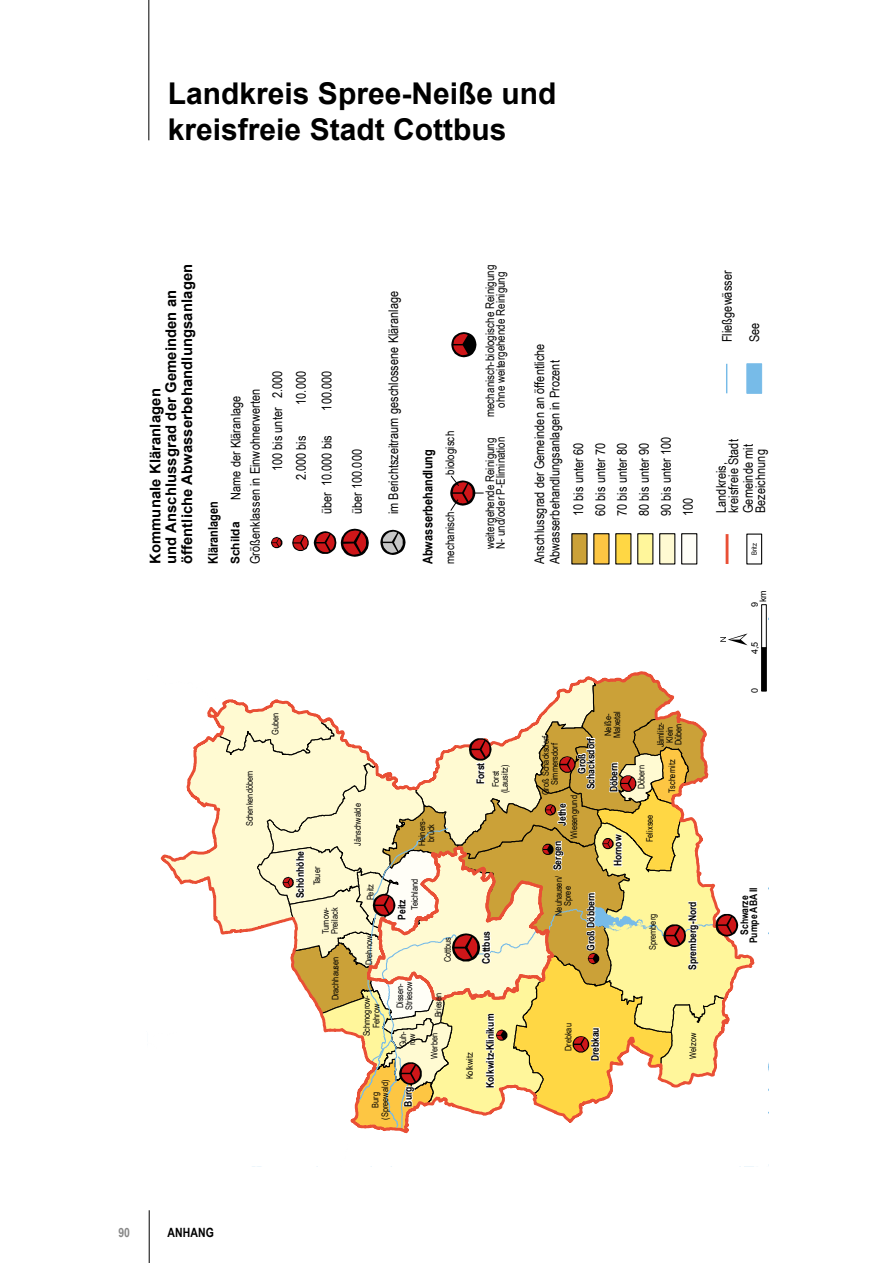
<style>
.page{position:relative;width:893px;height:1263px;background:#fff}
.page>*{position:absolute;margin:0;border:0;box-sizing:border-box;transform-origin:0 0}
.t1{font:700 30px/36px "Arial";color:#000}
.t2{font:700 14.7px/15.9px "Arial";letter-spacing:.005em;color:#000}
.t3{font:13.35px/21.9px "Arial Narrow";letter-spacing:.005em;color:#000}
.t4{font:700 13.35px "Arial Narrow";letter-spacing:.005em;color:#000}
.t5{font:700 12.75px "Arial Narrow";letter-spacing:.01em;color:#000}
.t6{font:700 12.75px "Arial Narrow";color:#878787}
.t7{font:11.85px/10.8px "Arial Narrow";color:#000;text-align:center}
.t8{font:700 11.85px "Arial";letter-spacing:-.005em;color:#000}
.t9{font:700 10.5px/9px "Arial Narrow";letter-spacing:-.005em;color:#000;text-align:center}
.t10{font:9px/9px "Arial Narrow";letter-spacing:-.01em;color:#000;text-align:center}
.t11{font:9px/8.7px "Arial";color:#000}
.t12{font:7.2px "Arial Narrow";letter-spacing:.01em;color:#000}
</style>
<div class="page">
<hr style="left:148px;top:0;width:1px;height:140px;background:#000">
<hr style="left:149px;top:1210px;width:1px;height:53px;background:#000">
<svg style="left:160px;top:604px;width:607px;height:563px"></svg>
<svg style="left:571px;top:533px;width:17px;height:31px"></svg>
<div style="left:593px;top:533px;width:16px;height:31px;background:#fdc643"></div>
<div style="left:615px;top:533px;width:16px;height:31px;background:#ffd744"></div>
<div style="left:637px;top:533px;width:16px;height:31px;background:#fff69b"></div>
<div style="left:659px;top:533px;width:16px;height:31px;background:#fffad2;border:1px solid #000"></div>
<div style="left:681px;top:533px;width:16px;height:31px;background:#fffef7;border:1px solid #000"></div>
<svg style="left:451px;top:332px;width:25px;height:25px"></svg>
<svg style="left:450px;top:475px;width:33px;height:36px"></svg>
<svg style="left:726px;top:364px;width:1px;height:29px"></svg>
<div style="left:746px;top:363px;width:16px;height:31px;background:#77bbe8;border:1px solid #77bbe8"></div>
<hr style="left:726px;top:534px;width:2px;height:30px;background:#e94f35">
<div style="left:746px;top:533px;width:16px;height:31px;border:1px solid #000"></div>
<svg style="left:271px;top:537px;width:11px;height:11px"></svg>
<svg style="left:292px;top:529px;width:77px;height:28px"></svg>
<svg style="left:380px;top:530px;width:26px;height:25px"></svg>
<h1 class="t1" style="left:168px;top:77px;width:390px">Landkreis Spree-Neiße und kreisfreie Stadt Cottbus</h1>
<p class="t2" style="left:148px;top:564px;width:301px;rotate:-90deg">Kommunale Kläranlagen<br>und Anschlussgrad der Gemeinden an öffentliche Abwasserbehandlungsanlagen</p>
<p class="t4" style="left:203px;top:564px;width:65px;rotate:-90deg">Kläranlagen</p>
<p class="t3" style="left:243px;top:471px;width:103px;text-indent:-92px;rotate:-90deg">Größenklassen in Einwohnerwerten<br>100 bis unter 2.000</p>
<p class="t3" style="left:224px;top:500px;width:106px;rotate:-90deg">Name der Kläranlage</p>
<p class="t8" style="left:227px;top:564px;width:44px;rotate:-90deg">Schilda</p>
<p class="t3" style="left:290px;top:405px;width:35px;rotate:-90deg">10.000</p>
<p class="t3" style="left:290px;top:480px;width:46px;rotate:-90deg">2.000 bis</p>
<p class="t3" style="left:315px;top:411px;width:41px;rotate:-90deg">100.000</p>
<p class="t3" style="left:315px;top:514px;width:81px;rotate:-90deg">über 10.000 bis</p>
<p class="t3" style="left:346px;top:514px;width:67px;rotate:-90deg">über 100.000</p>
<p class="t3" style="left:382px;top:514px;width:225px;rotate:-90deg">im Berichtszeitraum geschlossene Kläranlage</p>
<p class="t4" style="left:418px;top:564px;width:116px;rotate:-90deg">Abwasserbehandlung</p>
<p class="t7" style="left:444px;top:475px;width:45px;rotate:-90deg">biologisch</p>
<p class="t7" style="left:444px;top:564px;width:54px;rotate:-90deg">mechanisch</p>
<p class="t7" style="left:484px;top:417px;width:153px;rotate:-90deg">mechanisch-biologische Reinigung ohne weitergehende Reinigung</p>
<p class="t7" style="left:484px;top:549px;width:114px;text-align:left;rotate:-90deg">weitergehende Reinigung<br>N- und/oder P-Elimination</p>
<p class="t10" style="left:245px;top:826px;width:57px;rotate:-90deg">Schenkendöbern</p>
<p class="t10" style="left:270px;top:735px;width:24px;rotate:-90deg">Guben</p>
<p class="t9" style="left:295px;top:898px;width:48px;rotate:-90deg">Schönhöhe</p>
<p class="t10" style="left:312px;top:885px;width:20px;rotate:-90deg">Tauer</p>
<p class="t10" style="left:321px;top:934px;width:28px;text-align:left;rotate:-90deg">Turnow-<br>Preilack</p>
<p class="t10" style="left:331px;top:1000px;width:45px;rotate:-90deg">Drachhausen</p>
<p class="t10" style="left:353px;top:846px;width:44px;rotate:-90deg">Jänschwalde</p>
<p class="t10" style="left:417px;top:846px;width:29px;rotate:-90deg">Heiners&shy;brück</p>
<p class="t10" style="left:365px;top:900px;width:18px;rotate:-90deg">Peitz</p>
<p class="t10" style="left:410px;top:910px;width:33px;rotate:-90deg">Teichland</p>
<p class="t9" style="left:397px;top:919px;width:21px;rotate:-90deg">Peitz</p>
<p class="t10" style="left:364px;top:965px;width:31px;rotate:-90deg">Drehnow</p>
<p class="t10" style="left:443px;top:962px;width:27px;rotate:-90deg">Cottbus</p>
<p class="t10" style="left:361px;top:1036px;width:43px;line-height:9.8px;rotate:-90deg">Schmogrow-<br>Fehrow</p>
<p class="t10" style="left:395px;top:1010px;width:30px;text-align:left;rotate:-90deg">Dissen-<br>Striesow</p>
<p class="t10" style="left:398px;top:1047px;width:18px;text-align:left;rotate:-90deg">Guh&shy;row</p>
<p class="t10" style="left:434px;top:1017px;width:26px;rotate:-90deg">Briesen</p>
<p class="t10" style="left:430px;top:1058px;width:27px;rotate:-90deg">Werben</p>
<p class="t10" style="left:370px;top:1119px;width:41px;line-height:9.8px;rotate:-90deg">Burg (Spreewald)</p>
<p class="t9" style="left:403px;top:1106px;width:21px;rotate:-90deg">Burg</p>
<p class="t9" style="left:475px;top:784px;width:23px;rotate:-90deg">Forst</p>
<p class="t10" style="left:491px;top:793px;width:30px;rotate:-90deg">Forst (Lausitz)</p>
<p class="t9" style="left:481px;top:964px;width:34px;rotate:-90deg">Cottbus</p>
<p class="t10" style="left:465px;top:1079px;width:28px;rotate:-90deg">Kolkwitz</p>
<p class="t9" style="left:485px;top:1088px;width:75px;rotate:-90deg">Kolkwitz-Klinikum</p>
<p class="t3" style="left:531px;top:564px;width:222px;line-height:15.5px;rotate:-90deg">Anschlussgrad der Gemeinden an öffentliche<br>Abwasserbehandlungsanlagen in Prozent</p>
<p class="t3" style="left:567px;top:516px;width:81px;rotate:-90deg">10 bis unter 60<br>60 bis unter 70<br>70 bis unter 80<br>80 bis unter 90<br>90 bis unter 100<br>100</p>
<p class="t10" style="left:541px;top:795px;width:63px;rotate:-90deg">Groß Schacksdorf-<br>Simmersdorf</p>
<p class="t9" style="left:577px;top:789px;width:53px;rotate:-90deg">Groß<br>Schacksdorf</p>
<p class="t10" style="left:569px;top:839px;width:45px;rotate:-90deg">Wiesengrund</p>
<p class="t9" style="left:557px;top:826px;width:24px;rotate:-90deg">Jethe</p>
<p class="t9" style="left:552px;top:870px;width:30px;rotate:-90deg">Sergen</p>
<p class="t10" style="left:554px;top:916px;width:41px;rotate:-90deg">Neuhausen/<br>Spree</p>
<p class="t9" style="left:586px;top:951px;width:60px;rotate:-90deg">Groß Döbbern</p>
<p class="t10" style="left:603px;top:738px;width:29px;rotate:-90deg">Neiße-<br>Malxetal</p>
<p class="t9" style="left:609px;top:792px;width:32px;rotate:-90deg">Döbern</p>
<p class="t9" style="left:613px;top:866px;width:33px;rotate:-90deg">Hornow</p>
<p class="t10" style="left:637px;top:789px;width:25px;rotate:-90deg">Döbern</p>
<p class="t10" style="left:656px;top:747px;width:27px;rotate:-90deg">Jämlitz-<br>Klein<br>Düben</p>
<p class="t10" style="left:667px;top:793px;width:35px;rotate:-90deg">Tschernitz</p>
<p class="t10" style="left:645px;top:842px;width:29px;rotate:-90deg">Felixsee</p>
<p class="t10" style="left:648px;top:950px;width:38px;rotate:-90deg">Spremberg</p>
<p class="t9" style="left:687px;top:969px;width:70px;rotate:-90deg">Spremberg-Nord</p>
<p class="t3" style="left:713px;top:342px;width:73px;line-height:27.3px;rotate:-90deg">Fließgewässer<br>See</p>
<p class="t3" style="left:714px;top:513px;width:75px;line-height:12.6px;rotate:-90deg">Landkreis, kreisfreie Stadt</p>
<p class="t3" style="left:741px;top:513px;width:70px;line-height:12.6px;rotate:-90deg">Gemeinde mit<br>Bezeichnung</p>
<p class="t12" style="left:749px;top:555px;width:13px;rotate:-90deg">Britz</p>
<p class="t11" style="left:750px;top:602px;width:13px;text-indent:-5px;rotate:-90deg">9 km</p>
<p class="t11" style="left:750px;top:654px;width:14px;rotate:-90deg">4,5</p>
<p class="t11" style="left:750px;top:693px;width:7px;rotate:-90deg">0</p>
<p class="t9" style="left:740px;top:943px;width:58px;rotate:-90deg">Schwarze<br>Pumpe ABA II</p>
<p class="t10" style="left:563px;top:1051px;width:29px;rotate:-90deg">Drebkau</p>
<p class="t9" style="left:590px;top:1061px;width:36px;rotate:-90deg">Drebkau</p>
<p class="t10" style="left:688px;top:1058px;width:27px;rotate:-90deg">Welzow</p>
<p class="t6" style="left:118px;top:1223px;width:13px">90</p>
<p class="t5" style="left:168px;top:1223px;width:48px">ANHANG</p>
</div>
